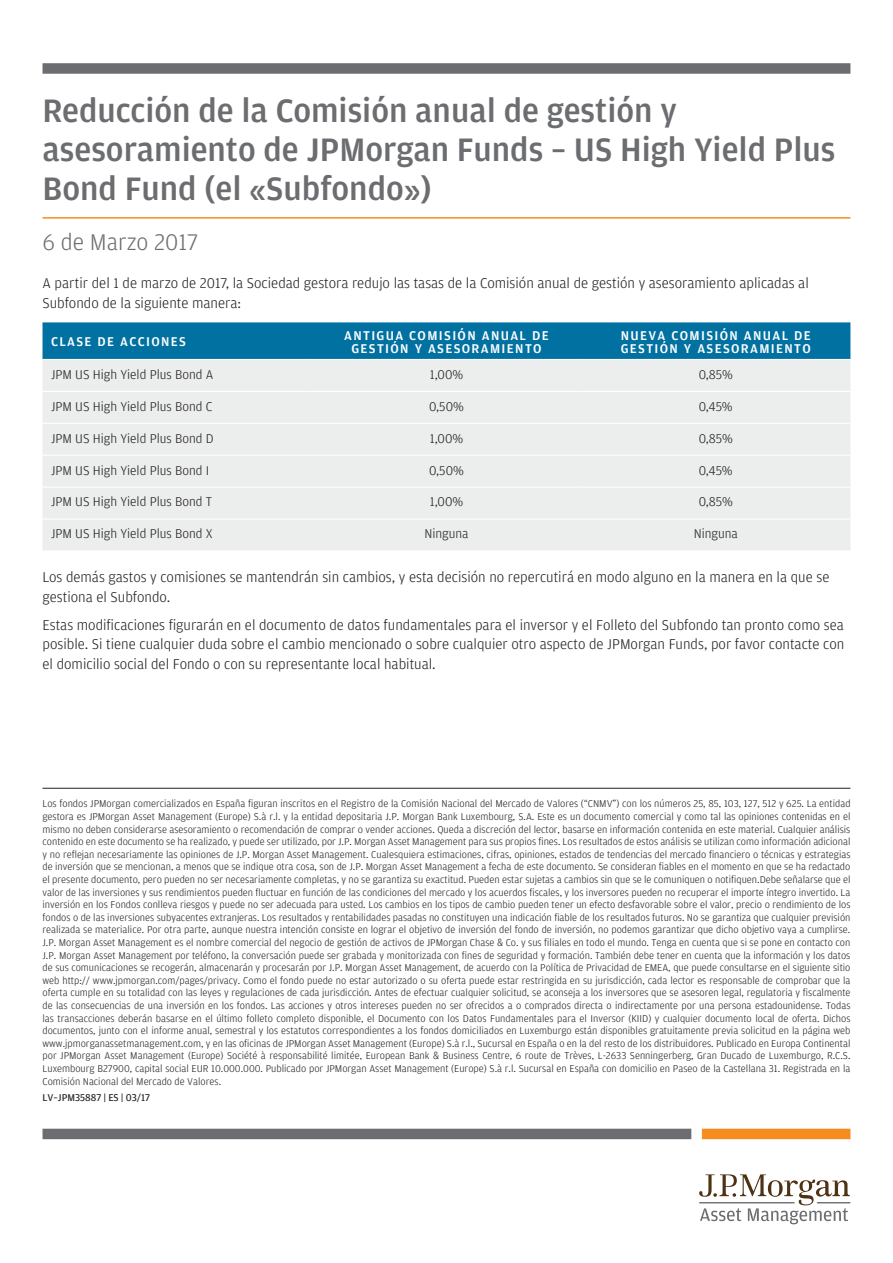
<style>
.page{position:relative;width:893px;height:1263px;background:#fff}
.page>*{position:absolute;margin:0;border:0;box-sizing:border-box;transform-origin:0 0}
.t1{font:500 34.5px/39px "Amplitude";color:#6c6d70}
.t2{font:300 24px "Amplitude";color:#6c6d70}
.Body_copy{font:300 15px/19.5px "Amplitude";color:#231f20}
.Table_Body{font:300 13.5px "Amplitude";color:#231f20}
.Table_Headers{font:500 13.5px/13.5px "Amplitude";letter-spacing:.1em;color:#fff;text-align:center}
.Disclaimer_Bold_with{font:300 10.5px/12.6px "Amplitude";color:#231f20;text-align:justify}
.Product_code{font:10.5px "Amplitude";color:#231f20}
</style>
<div class="page">
<hr style="left:43px;top:217px;width:807px;height:2px;background:#f68b1f">
<div style="left:43px;top:1129px;width:648px;height:10px;background:#6c6d70"></div>
<div style="left:702px;top:1129px;width:148px;height:10px;background:#f68b1f"></div>
<div style="left:43px;top:63px;width:807px;height:11px;background:#6c6d70"></div>
<svg style="left:699px;top:1174px;width:151px;height:50px"></svg>
<div style="left:43px;top:322px;width:807px;height:37px;background:#0071a1"></div>
<div style="left:43px;top:360px;width:807px;height:190px;background:#eceded"></div>
<hr style="left:43px;top:391px;width:269px;height:1px;background:#fff">
<hr style="left:312px;top:391px;width:269px;height:1px;background:#fff">
<hr style="left:581px;top:391px;width:269px;height:1px;background:#fff">
<hr style="left:43px;top:423px;width:269px;height:1px;background:#fff">
<hr style="left:312px;top:423px;width:269px;height:1px;background:#fff">
<hr style="left:581px;top:423px;width:269px;height:1px;background:#fff">
<hr style="left:43px;top:455px;width:269px;height:1px;background:#fff">
<hr style="left:312px;top:455px;width:269px;height:1px;background:#fff">
<hr style="left:581px;top:455px;width:269px;height:1px;background:#fff">
<hr style="left:43px;top:486px;width:269px;height:2px;background:#fff">
<hr style="left:312px;top:486px;width:269px;height:2px;background:#fff">
<hr style="left:581px;top:486px;width:269px;height:2px;background:#fff">
<hr style="left:43px;top:518px;width:269px;height:2px;background:#fff">
<hr style="left:312px;top:518px;width:269px;height:2px;background:#fff">
<hr style="left:581px;top:518px;width:269px;height:2px;background:#fff">
<hr style="left:43px;top:788px;width:807px;height:1px;background:#231f20">
<h1 class="t1" style="left:43px;top:90px;width:794px">Reducción de la Comisión anual de gestión y asesoramiento de JPMorgan Funds – US High Yield Plus<br>Bond Fund (el «Subfondo»)</h1>
<h2 class="t2" style="left:43px;top:227px;width:157px">6 de Marzo 2017</h2>
<p class="Body_copy" style="left:43px;top:273px;width:768px">A partir del 1 de marzo de 2017, la Sociedad gestora redujo las tasas de la Comisión anual de gestión y asesoramiento aplicadas al<br>Subfondo de la siguiente manera:</p>
<p class="Table_Headers" style="left:51px;top:335px;width:136px">CLASE DE ACCIONES</p>
<p class="Table_Headers" style="left:344px;top:328px;width:206px">ANTIGUA COMISIÓN ANUAL DE<br>GESTIÓN Y ASESORAMIENTO</p>
<p class="Table_Headers" style="left:621px;top:328px;width:192px;text-align:left">NUEVA COMISIÓN ANUAL DE<br>GESTIÓN Y ASESORAMIENTO</p>
<p class="Table_Body" style="left:51px;top:366px;width:164px">JPM US High Yield Plus Bond A</p>
<p class="Table_Body" style="left:430px;top:366px;width:35px">1,00%</p>
<p class="Table_Body" style="left:699px;top:366px;width:35px">0,85%</p>
<p class="Table_Body" style="left:51px;top:398px;width:163px">JPM US High Yield Plus Bond C</p>
<p class="Table_Body" style="left:429px;top:398px;width:36px">0,50%</p>
<p class="Table_Body" style="left:699px;top:398px;width:35px">0,45%</p>
<p class="Table_Body" style="left:51px;top:430px;width:164px">JPM US High Yield Plus Bond D</p>
<p class="Table_Body" style="left:430px;top:430px;width:35px">1,00%</p>
<p class="Table_Body" style="left:699px;top:430px;width:35px">0,85%</p>
<p class="Table_Body" style="left:51px;top:461px;width:160px">JPM US High Yield Plus Bond I</p>
<p class="Table_Body" style="left:429px;top:461px;width:36px">0,50%</p>
<p class="Table_Body" style="left:699px;top:461px;width:35px">0,45%</p>
<p class="Table_Body" style="left:51px;top:493px;width:163px">JPM US High Yield Plus Bond T</p>
<p class="Table_Body" style="left:430px;top:493px;width:35px">1,00%</p>
<p class="Table_Body" style="left:699px;top:493px;width:35px">0,85%</p>
<p class="Table_Body" style="left:51px;top:525px;width:163px">JPM US High Yield Plus Bond X</p>
<p class="Table_Body" style="left:424px;top:525px;width:46px">Ninguna</p>
<p class="Table_Body" style="left:694px;top:525px;width:46px">Ninguna</p>
<p class="Body_copy" style="left:43px;top:567px;width:788px">Los demás gastos y comisiones se mantendrán sin cambios, y esta decisión no repercutirá en modo alguno en la manera en la que se gestiona el Subfondo.</p>
<p class="Body_copy" style="left:43px;top:614px;width:803px;text-align:justify">Estas modificaciones figurarán en el documento de datos fundamentales para el inversor y el Folleto del Subfondo tan pronto como sea posible. Si tiene cualquier duda sobre el cambio mencionado o sobre cualquier otro aspecto de JPMorgan Funds, por favor contacte con el domicilio social del Fondo o con su representante local habitual.</p>
<p class="Disclaimer_Bold_with" style="left:43px;top:797px;width:809px">Los fondos JPMorgan comercializados en España figuran inscritos en el Registro de la Comisión Nacional del Mercado de Valores (“CNMV”) con los números 25, 85, 103, 127, 512 y 625. La entidad gestora es JPMorgan Asset Management (Europe) S.à r.l. y la entidad depositaria J.P. Morgan Bank Luxembourg, S.A. Este es un documento comercial y como tal las opiniones contenidas en el mismo no deben considerarse asesoramiento o recomendación de comprar o vender acciones. Queda a discreción del lector, basarse en información contenida en este material. Cualquier análisis contenido en este documento se ha realizado, y puede ser utilizado, por J.P. Morgan Asset Management para sus propios fines. Los resultados de estos análisis se utilizan como información adicional y no reflejan necesariamente las opiniones de J.P. Morgan Asset Management. Cualesquiera estimaciones, cifras, opiniones, estados de tendencias del mercado financiero o técnicas y estrategias de inversión que se mencionan, a menos que se indique otra cosa, son de J.P. Morgan Asset Management a fecha de este documento. Se consideran fiables en el momento en que se ha redactado el presente documento, pero pueden no ser necesariamente completas, y no se garantiza su exactitud. Pueden estar sujetas a cambios sin que se le comuniquen o notifiquen.Debe señalarse que el valor de las inversiones y sus rendimientos pueden fluctuar en función de las condiciones del mercado y los acuerdos fiscales, y los inversores pueden no recuperar el importe íntegro invertido. La inversión en los Fondos conlleva riesgos y puede no ser adecuada para usted. Los cambios en los tipos de cambio pueden tener un efecto desfavorable sobre el valor, precio o rendimiento de los fondos o de las inversiones subyacentes extranjeras. Los resultados y rentabilidades pasadas no constituyen una indicación fiable de los resultados futuros. No se garantiza que cualquier previsión realizada se materialice. Por otra parte, aunque nuestra intención consiste en lograr el objetivo de inversión del fondo de inversión, no podemos garantizar que dicho objetivo vaya a cumplirse.<br>J.P. Morgan Asset Management es el nombre comercial del negocio de gestión de activos de JPMorgan Chase &amp; Co. y sus filiales en todo el mundo. Tenga en cuenta que si se pone en contacto con J.P. Morgan Asset Management por teléfono, la conversación puede ser grabada y monitorizada con fines de seguridad y formación. También debe tener en cuenta que la información y los datos de sus comunicaciones se recogerán, almacenarán y procesarán por J.P. Morgan Asset Management, de acuerdo con la Política de Privacidad de EMEA, que puede consultarse en el siguiente sitio web http:// www.jpmorgan.com/pages/privacy. Como el fondo puede no estar autorizado o su oferta puede estar restringida en su jurisdicción, cada lector es responsable de comprobar que la oferta cumple en su totalidad con las leyes y regulaciones de cada jurisdicción. Antes de efectuar cualquier solicitud, se aconseja a los inversores que se asesoren legal, regulatoria y fiscalmente de las consecuencias de una inversión en los fondos. Las acciones y otros intereses pueden no ser ofrecidos a o comprados directa o indirectamente por una persona estadounidense. Todas las transacciones deberán basarse en el último folleto completo disponible, el Documento con los Datos Fundamentales para el Inversor (KIID) y cualquier documento local de oferta. Dichos documentos, junto con el informe anual, semestral y los estatutos correspondientes a los fondos domiciliados en Luxemburgo están disponibles gratuitamente previa solicitud en la página web www.jpmorganassetmanagement.com, y en las oficinas de JPMorgan Asset Management (Europe) S.à r.l., Sucursal en España o en la del resto de los distribuidores. Publicado en Europa Continental por JPMorgan Asset Management (Europe) Société à responsabilité limitée, European Bank &amp; Business Centre, 6 route de Trèves, L-2633 Senningerberg, Gran Ducado de Luxemburgo, R.C.S.<br>Luxembourg B27900, capital social EUR 10.000.000. Publicado por JPMorgan Asset Management (Europe) S.à r.l. Sucursal en España con domicilio en Paseo de la Castellana 31. Registrada en la Comisión Nacional del Mercado de Valores.</p>
<p class="Product_code" style="left:43px;top:1091px;width:109px">LV–JPM35887 | ES | 03/17</p>
</div>
